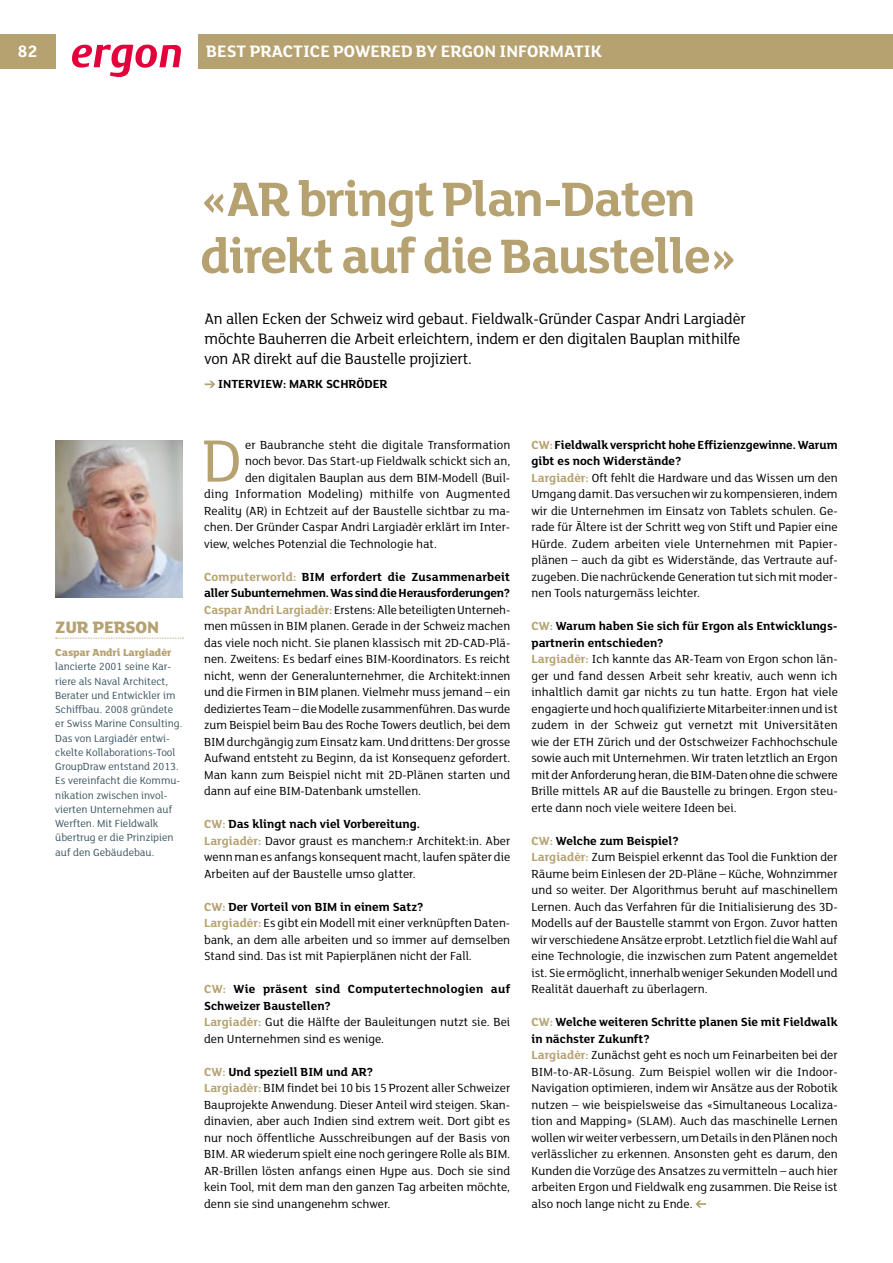
<style>
.page{position:relative;width:893px;height:1263px;background:#fff}
.page>*{position:absolute;margin:0;border:0;box-sizing:border-box;transform-origin:0 0}
._04_Lauftext_Initial{font:64.95px "FS Lola";color:#b6a170}
._01_Head{font:700 52.5px/57px "FS Lola";letter-spacing:-.025em;color:#b6a170}
.t1{font:700 18px "FS Lola";color:#fff}
._02_Head_Randspalte{font:800 18px "FS Lola";letter-spacing:-.01em;color:#b6a170}
._03_Motto{font:16.5px/19.8px "FS Lola";letter-spacing:-.01em;color:#000}
._04_Lauftext_ohne_Ei{font:12.75px/16.5px "FS Lola";color:#000;text-align:justify}
._04_Interview_Frage{font:700 12.75px/16.5px "FS Lola";color:#000}
._04_Lauftext_Initial-2{font:12.75px "FS Lola";color:#000}
._04_Interview_Frage-2{font:700 12.75px/16.5px "FS Lola";letter-spacing:.025em;color:#000}
._04_Lauftext_Initial-3{font:12.75px "FS Lola";letter-spacing:.02em;color:#000}
._03_Motto-2{font:700 12.75px "FS Lola";color:#000}
._04_Randspalte_Lauft{font:11.25px/14.2px "FS Lola";color:#3c5662}
._00_Randspalte_Rot{font:800 11.1px "FS Lola";letter-spacing:-.01em;color:#b6a170}
.s1{color:#b6a170}
.s2{font-weight:700;color:#b6a170}
</style>
<div class="page">
<svg style="left:695px;top:1200px;width:11px;height:8px"></svg>
<svg style="left:56px;top:638px;width:127px;height:1px"></svg>
<svg style="left:205px;top:381px;width:10px;height:7px"></svg>
<img style="left:55px;top:440px;width:128px;height:157px">
<div style="left:0;top:34px;width:55px;height:34px;background:#b6a170"></div>
<div style="left:198px;top:34px;width:695px;height:34px;background:#b6a170"></div>
<svg style="left:72px;top:45px;width:109px;height:32px"></svg>
<h3 class="t1" style="left:18px;top:39px;width:22px">82</h3>
<h3 class="t1" style="left:206px;top:39px;width:397px">BEST PRACTICE POWERED BY ERGON INFORMATIK</h3>
<p class="_01_Head" style="left:200px;top:168px;width:538px">«AR bringt Plan-Daten direkt auf die Baustelle»</p>
<p class="_03_Motto" style="left:205px;top:308px;width:543px">An allen Ecken der Schweiz wird gebaut. Fieldwalk-Gründer Caspar Andri Largiadèr möchte Bauherren die Arbeit erleichtern, indem er den digitalen Bauplan mithilfe von AR direkt auf die Baustelle projiziert.</p>
<p class="_03_Motto-2" style="left:218px;top:375px;width:171px">INTERVIEW: MARK SCHRÖDER</p>
<p class="_02_Head_Randspalte" style="left:55px;top:615px;width:105px">ZUR PERSON</p>
<p class="_00_Randspalte_Rot" style="left:55px;top:645px;width:118px">Caspar Andri Largiadèr</p>
<p class="_04_Randspalte_Lauft" style="left:55px;top:659px;width:129px">lancierte 2001 seine Kar&shy;riere als Naval Architect,<br>Berater und Entwickler im<br>Schiffbau. 2008 gründete er Swiss Marine Consulting.<br>Das von Largiadèr entwi&shy;ckelte Kollaborations-Tool<br>GroupDraw entstand 2013.<br>Es vereinfacht die Kommu&shy;nikation zwischen invol&shy;vierten Unternehmen auf<br>Werften. Mit Fieldwalk übertrug er die Prinzipien auf den Gebäudebau.</p>
<p class="_04_Lauftext_Initial" style="left:202px;top:418px;width:41px">D</p>
<p class="_04_Lauftext_Initial-2" style="left:245px;top:436px;width:267px">er Baubranche steht die digitale Transformation</p>
<p class="_04_Lauftext_Initial-2" style="left:245px;top:453px;width:267px">noch bevor. Das Start-up Fieldwalk schickt sich an,</p>
<p class="_04_Lauftext_Initial-2" style="left:245px;top:469px;width:267px">den digitalen Bauplan aus dem BIM-Modell (Buil-</p>
<p class="_04_Lauftext_Initial-3" style="left:204px;top:486px;width:308px">ding Information Modeling) mithilfe von Augmented</p>
<p class="_04_Lauftext_Initial-2" style="left:204px;top:502px;width:308px">Reality (AR) in Echtzeit auf der Baustelle sichtbar zu ma-</p>
<p class="_04_Lauftext_Initial-2" style="left:204px;top:519px;width:308px">chen. Der Gründer Caspar Andri Largiadèr erklärt im Inter-</p>
<p class="_04_Lauftext_Initial-2" style="left:204px;top:535px;width:234px">view, welches Potenzial die Technologie hat.</p>
<p class="_04_Interview_Frage" style="left:204px;top:568px;width:308px"><span class="s1">Computerworld:</span> BIM erfordert die Zusammenarbeit aller Subunternehmen. Was sind die Herausforderungen?</p>
<p class="_04_Lauftext_ohne_Ei" style="left:204px;top:601px;width:308px"><span class="s2">Caspar Andri Largiadèr:</span> Erstens: Alle beteiligten Unterneh&shy;men müssen in BIM planen. Gerade in der Schweiz machen das viele noch nicht. Sie planen klassisch mit 2D-CAD-Plä&shy;nen. Zweitens: Es bedarf eines BIM-Koordinators. Es reicht nicht, wenn der Generalunternehmer, die Architekt:innen und die Firmen in BIM planen. Vielmehr muss jemand – ein dediziertes Team – die Modelle zusammenführen. Das wurde zum Beispiel beim Bau des Roche Towers deutlich, bei dem BIM durchgängig zum Einsatz kam. Und drittens: Der grosse Aufwand entsteht zu Beginn, da ist Konsequenz gefordert.<br>Man kann zum Beispiel nicht mit 2D-Plänen starten und dann auf eine BIM-Datenbank umstellen.</p>
<p class="_04_Interview_Frage" style="left:204px;top:815px;width:217px"><span class="s1">CW:</span> Das klingt nach viel Vorbereitung.</p>
<p class="_04_Lauftext_ohne_Ei" style="left:204px;top:832px;width:308px"><span class="s2">Largiadèr:</span> Davor graust es manchem:r Architekt:in. Aber wenn man es anfangs konsequent macht, laufen später die Arbeiten auf der Baustelle umso glatter.</p>
<p class="_04_Interview_Frage" style="left:204px;top:898px;width:221px"><span class="s1">CW:</span> Der Vorteil von BIM in einem Satz?</p>
<p class="_04_Lauftext_ohne_Ei" style="left:204px;top:914px;width:308px"><span class="s2">Largiadèr:</span> Es gibt ein Modell mit einer verknüpften Daten&shy;bank, an dem alle arbeiten und so immer auf demselben Stand sind. Das ist mit Papierplänen nicht der Fall.</p>
<p class="_04_Interview_Frage-2" style="left:204px;top:980px;width:308px"><span class="s1">CW:</span> Wie präsent sind Computertechnologien auf<br>Schweizer Baustellen?</p>
<p class="_04_Lauftext_ohne_Ei" style="left:204px;top:1013px;width:308px"><span class="s2">Largiadèr:</span> Gut die Hälfte der Bauleitungen nutzt sie. Bei den Unternehmen sind es wenige.</p>
<p class="_04_Interview_Frage" style="left:204px;top:1063px;width:171px"><span class="s1">CW:</span> Und speziell BIM und AR?</p>
<p class="_04_Lauftext_ohne_Ei" style="left:204px;top:1079px;width:308px"><span class="s2">Largiadèr:</span> BIM findet bei 10 bis 15 Prozent aller Schweizer Bauprojekte Anwendung. Dieser Anteil wird steigen. Skan&shy;dinavien, aber auch Indien sind extrem weit. Dort gibt es nur noch öffentliche Ausschreibungen auf der Basis von BIM. AR wiederum spielt eine noch geringere Rolle als BIM.<br>AR-Brillen lösten anfangs einen Hype aus. Doch sie sind kein Tool, mit dem man den ganzen Tag arbeiten möchte, denn sie sind unangenehm schwer.</p>
<p class="_04_Interview_Frage" style="left:531px;top:436px;width:308px"><span class="s1">CW:</span> Fieldwalk verspricht hohe Effizienzgewinne. Warum gibt es noch Widerstände?</p>
<p class="_04_Lauftext_ohne_Ei" style="left:531px;top:469px;width:308px"><span class="s2">Largiadèr:</span> Oft fehlt die Hardware und das Wissen um den Umgang damit. Das versuchen wir zu kompensieren, indem wir die Unternehmen im Einsatz von Tablets schulen. Ge&shy;rade für Ältere ist der Schritt weg von Stift und Papier eine Hürde. Zudem arbeiten viele Unternehmen mit Papier&shy;plänen – auch da gibt es Widerstände, das Vertraute auf&shy;zugeben. Die nachrückende Generation tut sich mit moder&shy;nen Tools naturgemäss leichter.</p>
<p class="_04_Interview_Frage" style="left:531px;top:617px;width:308px"><span class="s1">CW:</span> Warum haben Sie sich für Ergon als Entwicklungs&shy;partnerin entschieden?</p>
<p class="_04_Lauftext_ohne_Ei" style="left:531px;top:650px;width:308px"><span class="s2">Largiadèr:</span> Ich kannte das AR-Team von Ergon schon län&shy;ger und fand dessen Arbeit sehr kreativ, auch wenn ich inhaltlich damit gar nichts zu tun hatte. Ergon hat viele engagierte und hoch qualifizierte Mitarbeiter:innen und ist zudem in der Schweiz gut vernetzt mit Universitäten wie der ETH Zürich und der Ostschweizer Fachhochschule sowie auch mit Unternehmen. Wir traten letztlich an Ergon mit der Anforderung heran, die BIM-Daten ohne die schwere Brille mittels AR auf die Baustelle zu bringen. Ergon steu&shy;erte dann noch viele weitere Ideen bei.</p>
<p class="_04_Interview_Frage" style="left:531px;top:832px;width:149px"><span class="s1">CW:</span> Welche zum Beispiel?</p>
<p class="_04_Lauftext_ohne_Ei" style="left:531px;top:848px;width:308px"><span class="s2">Largiadèr:</span> Zum Beispiel erkennt das Tool die Funktion der Räume beim Einlesen der 2D-Pläne – Küche, Wohnzimmer und so weiter. Der Algorithmus beruht auf maschinellem Lernen. Auch das Verfahren für die Initialisierung des 3D-Modells auf der Baustelle stammt von Ergon. Zuvor hatten wir verschiedene Ansätze erprobt. Letztlich fiel die Wahl auf eine Technologie, die inzwischen zum Patent angemeldet ist. Sie ermöglicht, innerhalb weniger Sekunden Modell und Realität dauerhaft zu überlagern.</p>
<p class="_04_Interview_Frage" style="left:531px;top:1013px;width:308px"><span class="s1">CW:</span> Welche weiteren Schritte planen Sie mit Fieldwalk in nächster Zukunft?</p>
<p class="_04_Lauftext_ohne_Ei" style="left:531px;top:1046px;width:308px"><span class="s2">Largiadèr:</span> Zunächst geht es noch um Feinarbeiten bei der BIM-to-AR-Lösung. Zum Beispiel wollen wir die Indoor-Navigation optimieren, indem wir Ansätze aus der Robotik nutzen – wie beispielsweise das «Simultaneous Localiza&shy;tion and Mapping» (SLAM). Auch das maschinelle Lernen wollen wir weiter verbessern, um Details in den Plänen noch verlässlicher zu erkennen. Ansonsten geht es darum, den Kunden die Vorzüge des Ansatzes zu vermitteln – auch hier arbeiten Ergon und Fieldwalk eng zusammen. Die Reise ist also noch lange nicht zu Ende.</p>
</div>
